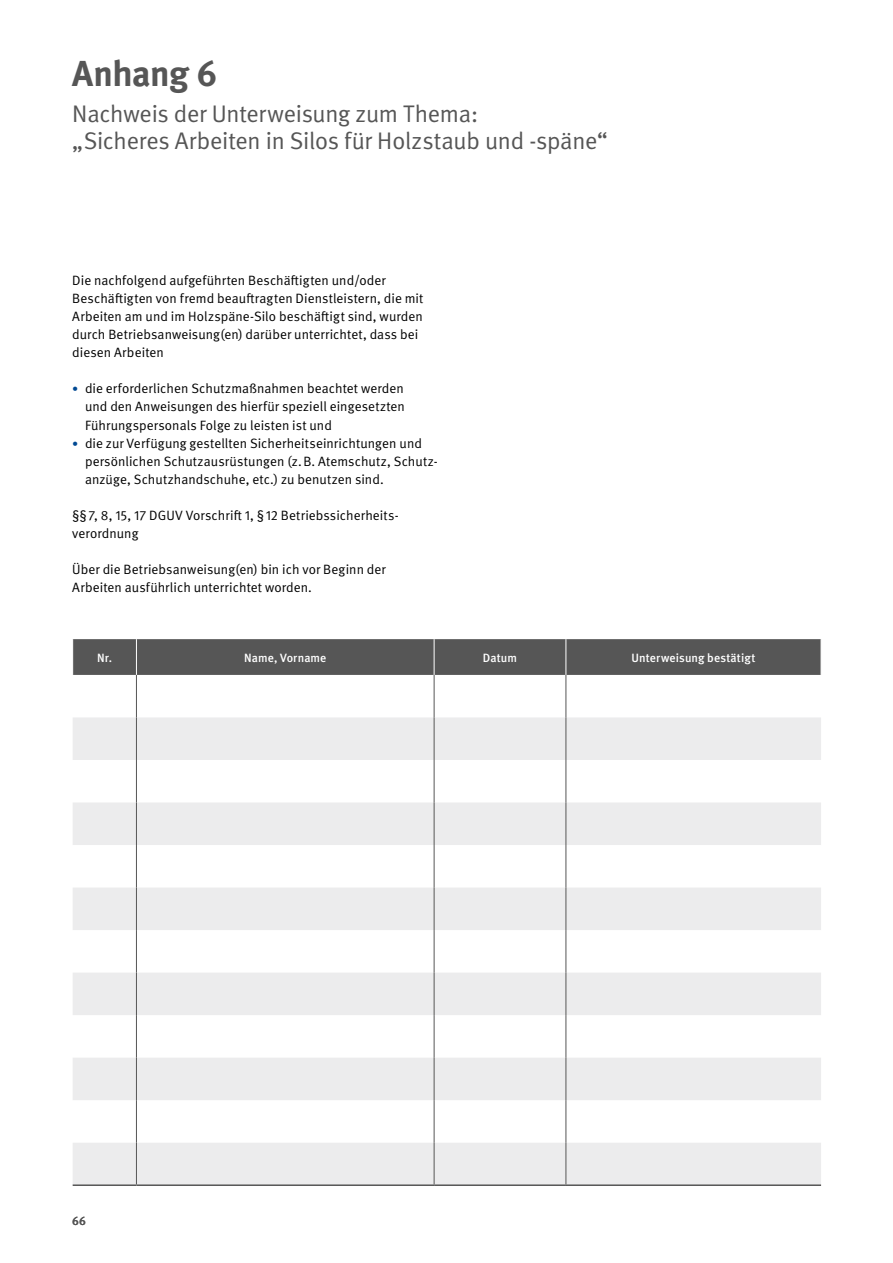
<style>
.page{position:relative;width:893px;height:1263px;background:#fff}
.page>*{position:absolute;margin:0;border:0;box-sizing:border-box;transform-origin:0 0}
.t1{font:700 36px "DGUV Meta";letter-spacing:-.015em;color:#565656}
.H1u_ohne_Zahl{font:24px/27px "DGUV Meta";letter-spacing:-.01em;color:#565656}
.FT{font:13.5px/18px "DGUV Meta";letter-spacing:.005em;color:#000}
.t2{font:500 12px "DGUV Meta";letter-spacing:.01em;color:#fff}
.t3{font:500 12px "DGUV Meta";color:#565656}
.s1{font-size:12px;color:#004993}
</style>
<div class="page">
<div style="left:73px;top:639px;width:748px;height:36px;background:#565656"></div>
<svg style="left:73px;top:717px;width:748px;height:467px;fill:#ececed"></svg>
<hr style="left:434px;top:675px;width:1px;height:42px;background:#565656">
<hr style="left:434px;top:717px;width:1px;height:43px;background:#565656">
<hr style="left:434px;top:760px;width:1px;height:42px;background:#565656">
<hr style="left:434px;top:802px;width:1px;height:43px;background:#565656">
<hr style="left:434px;top:845px;width:1px;height:42px;background:#565656">
<hr style="left:434px;top:887px;width:1px;height:43px;background:#565656">
<hr style="left:434px;top:930px;width:1px;height:42px;background:#565656">
<hr style="left:434px;top:972px;width:1px;height:43px;background:#565656">
<hr style="left:434px;top:1015px;width:1px;height:43px;background:#565656">
<hr style="left:434px;top:1058px;width:1px;height:42px;background:#565656">
<hr style="left:434px;top:1100px;width:1px;height:43px;background:#565656">
<hr style="left:434px;top:1143px;width:1px;height:41px;background:#565656">
<hr style="left:136px;top:639px;width:1px;height:36px;background:#fff">
<hr style="left:434px;top:639px;width:1px;height:36px;background:#fff">
<hr style="left:566px;top:639px;width:1px;height:36px;background:#fff">
<hr style="left:136px;top:675px;width:1px;height:42px;background:#565656">
<hr style="left:136px;top:717px;width:1px;height:43px;background:#565656">
<hr style="left:136px;top:760px;width:1px;height:42px;background:#565656">
<hr style="left:136px;top:802px;width:1px;height:43px;background:#565656">
<hr style="left:136px;top:845px;width:1px;height:42px;background:#565656">
<hr style="left:136px;top:887px;width:1px;height:43px;background:#565656">
<hr style="left:136px;top:930px;width:1px;height:42px;background:#565656">
<hr style="left:136px;top:972px;width:1px;height:43px;background:#565656">
<hr style="left:136px;top:1015px;width:1px;height:43px;background:#565656">
<hr style="left:136px;top:1058px;width:1px;height:42px;background:#565656">
<hr style="left:136px;top:1100px;width:1px;height:43px;background:#565656">
<hr style="left:136px;top:1143px;width:1px;height:41px;background:#565656">
<hr style="left:566px;top:675px;width:1px;height:42px;background:#565656">
<hr style="left:566px;top:717px;width:1px;height:43px;background:#565656">
<hr style="left:566px;top:760px;width:1px;height:42px;background:#565656">
<hr style="left:566px;top:802px;width:1px;height:43px;background:#565656">
<hr style="left:566px;top:845px;width:1px;height:42px;background:#565656">
<hr style="left:566px;top:887px;width:1px;height:43px;background:#565656">
<hr style="left:566px;top:930px;width:1px;height:42px;background:#565656">
<hr style="left:566px;top:972px;width:1px;height:43px;background:#565656">
<hr style="left:566px;top:1015px;width:1px;height:43px;background:#565656">
<hr style="left:566px;top:1058px;width:1px;height:42px;background:#565656">
<hr style="left:566px;top:1100px;width:1px;height:43px;background:#565656">
<hr style="left:566px;top:1143px;width:1px;height:41px;background:#565656">
<hr style="left:73px;top:1184px;width:63px;height:2px;background:#565656">
<hr style="left:136px;top:1184px;width:298px;height:2px;background:#565656">
<hr style="left:434px;top:1184px;width:132px;height:2px;background:#565656">
<hr style="left:566px;top:1184px;width:255px;height:2px;background:#565656">
<h1 class="t1" style="left:72px;top:52px;width:147px">Anhang 6</h1>
<h1 class="H1u_ohne_Zahl" style="left:72px;top:101px;width:537px">Nachweis der Unterweisung zum Thema:<br>„Sicheres Arbeiten in Silos für Holzstaub und -späne“</h1>
<p class="FT" style="left:72px;top:272px;width:353px">Die nachfolgend aufgeführten Beschäftigten und/oder Beschäftigten von fremd beauftragten Dienstleistern, die mit Arbeiten am und im Holzspäne-Silo beschäftigt sind, wurden durch Betriebsanweisung(en) darüber unterrichtet, dass bei diesen Arbeiten</p>
<p class="FT" style="left:85px;top:380px;width:321px;text-align:justify;text-indent:-13px"><span class="s1">•</span> die erforderlichen Schutzmaßnahmen beachtet werden und den Anweisungen des hierfür speziell eingesetzten Führungspersonals Folge zu leisten ist und</p>
<p class="FT" style="left:85px;top:434px;width:353px;text-indent:-13px"><span class="s1">•</span> die zur Verfügung gestellten Sicherheitseinrichtungen und persönlichen Schutzausrüstungen (z.B. Atemschutz, Schutz&shy;anzüge, Schutzhandschuhe, etc.) zu benutzen sind.</p>
<p class="FT" style="left:72px;top:506px;width:328px">§§7, 8, 15, 17 DGUV Vorschrift 1, §12 Betriebssicherheits&shy;verordnung</p>
<p class="FT" style="left:72px;top:561px;width:315px">Über die Betriebsanweisung(en) bin ich vor Beginn der<br>Arbeiten ausführlich unterrichtet worden.</p>
<p class="t2" style="left:97px;top:650px;width:16px">Nr.</p>
<p class="t2" style="left:244px;top:650px;width:84px">Name, Vorname</p>
<p class="t2" style="left:483px;top:650px;width:36px">Datum</p>
<p class="t2" style="left:632px;top:650px;width:125px">Unterweisung bestätigt</p>
<p class="t3" style="left:72px;top:1213px;width:15px">66</p>
</div>
